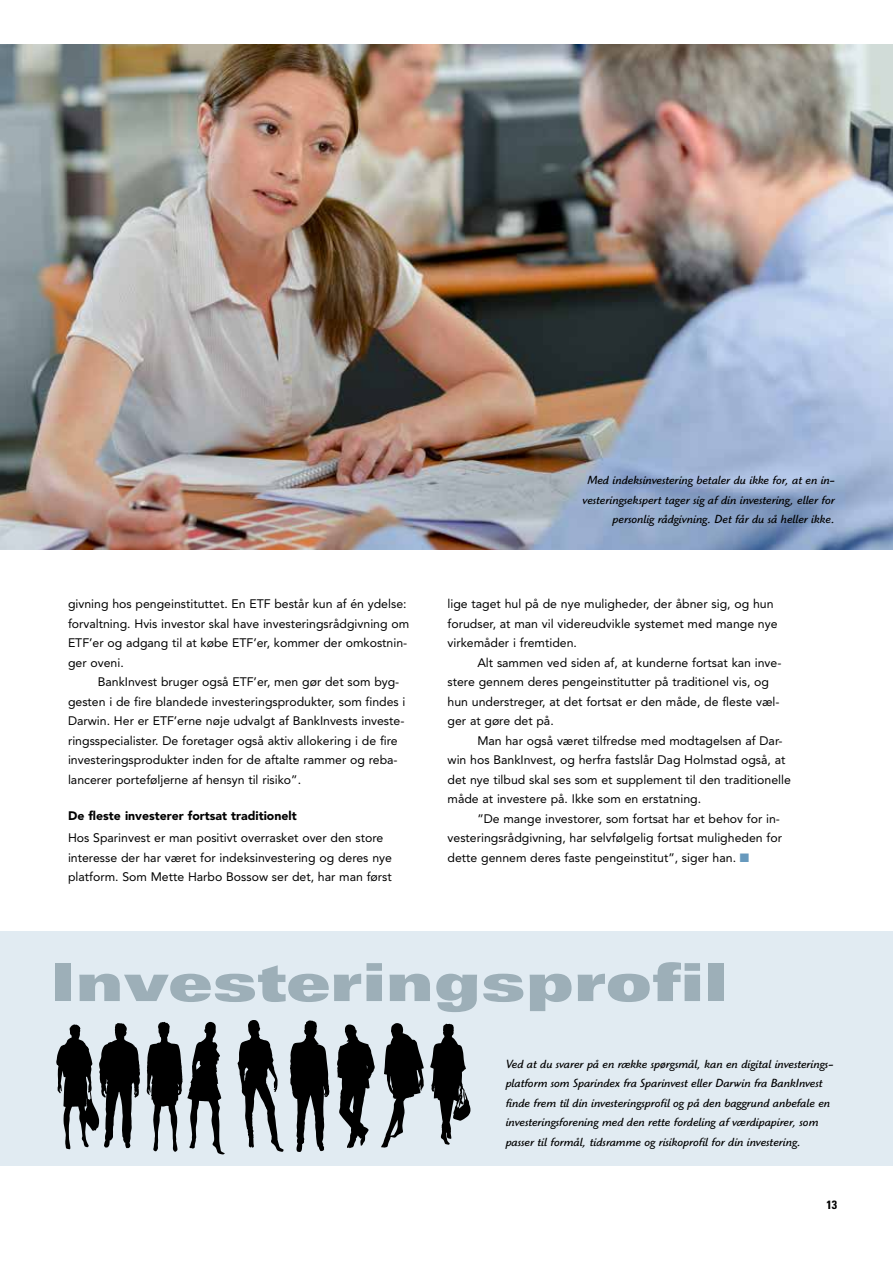
<style>
.page{position:relative;width:893px;height:1263px;background:#fff}
.page>*{position:absolute;margin:0;border:0;box-sizing:border-box;transform-origin:0 0}
.t1{font:900 expanded 52.5px "Univers";color:#9dafb8}
.t2{font:12.3px/19.5px "Avenir";color:#000}
.t3{font:italic 12.3px/19.5px "Highlander";color:#000}
.t4{font:900 12.3px "Avenir";color:#000}
.t5{font:700 condensed 12px "Univers LT Std";color:#000}
.s1{color:#6799bd}
</style>
<div class="page">
<div style="left:0;top:931px;width:893px;height:234px;background:#e1ebf2"></div>
<svg style="left:238px;top:1020px;width:46px;height:132px"></svg>
<svg style="left:290px;top:1020px;width:39px;height:132px"></svg>
<svg style="left:147px;top:1022px;width:78px;height:132px"></svg>
<svg style="left:381px;top:1023px;width:43px;height:125px"></svg>
<svg style="left:430px;top:1024px;width:40px;height:121px"></svg>
<svg style="left:56px;top:1023px;width:84px;height:126px"></svg>
<svg style="left:337px;top:1024px;width:38px;height:124px"></svg>
<img style="left:0;top:44px;width:893px;height:506px">
<p class="t2" style="left:68px;top:594px;width:343px">givning hos pengeinstituttet. En ETF består kun af én ydelse: forvaltning. Hvis investor skal have investeringsrådgivning om ETF’er og adgang til at købe ETF’er, kommer der omkostnin&shy;ger oveni.</p>
<p class="t2" style="left:68px;top:672px;width:339px;text-indent:30px">BankInvest bruger også ETF’er, men gør det som byg&shy;gesten i de fire blandede investeringsprodukter, som findes i Darwin. Her er ETF’erne nøje udvalgt af BankInvests investe&shy;ringsspecialister. De foretager også aktiv allokering i de fire investeringsprodukter inden for de aftalte rammer og reba&shy;lancerer porteføljerne af hensyn til risiko”.</p>
<p class="t4" style="left:68px;top:809px;width:230px">De fleste investerer fortsat traditionelt</p>
<p class="t2" style="left:68px;top:828px;width:325px">Hos Sparinvest er man positivt overrasket over den store interesse der har været for indeksinvestering og deres nye platform. Som Mette Harbo Bossow ser det, har man først</p>
<p class="t3" style="left:583px;top:470px;width:254px;text-align:right">Med indeksinvestering betaler du ikke for, at en in&shy;vesteringsekspert tager sig af din investering, eller for personlig rådgivning. Det får du så heller ikke.</p>
<p class="t2" style="left:448px;top:594px;width:332px">lige taget hul på de nye muligheder, der åbner sig, og hun forudser, at man vil videreudvikle systemet med mange nye virkemåder i fremtiden.</p>
<p class="t2" style="left:448px;top:652px;width:335px;text-indent:30px">Alt sammen ved siden af, at kunderne fortsat kan inve&shy;stere gennem deres pengeinstitutter på traditionel vis, og hun understreger, at det fortsat er den måde, de fleste væl&shy;ger at gøre det på.</p>
<p class="t2" style="left:448px;top:730px;width:345px;text-indent:30px">Man har også været tilfredse med modtagelsen af Dar&shy;win hos BankInvest, og herfra fastslår Dag Holmstad også, at det nye tilbud skal ses som et supplement til den traditionelle måde at investere på. Ikke som en erstatning.</p>
<p class="t2" style="left:448px;top:808px;width:336px;text-indent:30px">”De mange investorer, som fortsat har et behov for in&shy;vesteringsrådgivning, har selvfølgelig fortsat muligheden for dette gennem deres faste pengeinstitut”, siger han. <span class="s1">■</span></p>
<h1 class="t1" style="left:51px;top:951px;width:678px">Investeringsprofil</h1>
<p class="t3" style="left:506px;top:1054px;width:329px">Ved at du svarer på en række spørgsmål, kan en digital investerings&shy;platform som Sparindex fra Sparinvest eller Darwin fra BankInvest finde frem til din investeringsprofil og på den baggrund anbefale en investeringsforening med den rette fordeling af værdipapirer, som passer til formål, tidsramme og risikoprofil for din investering.</p>
<p class="t5" style="left:826px;top:1198px;width:12px">13</p>
</div>
